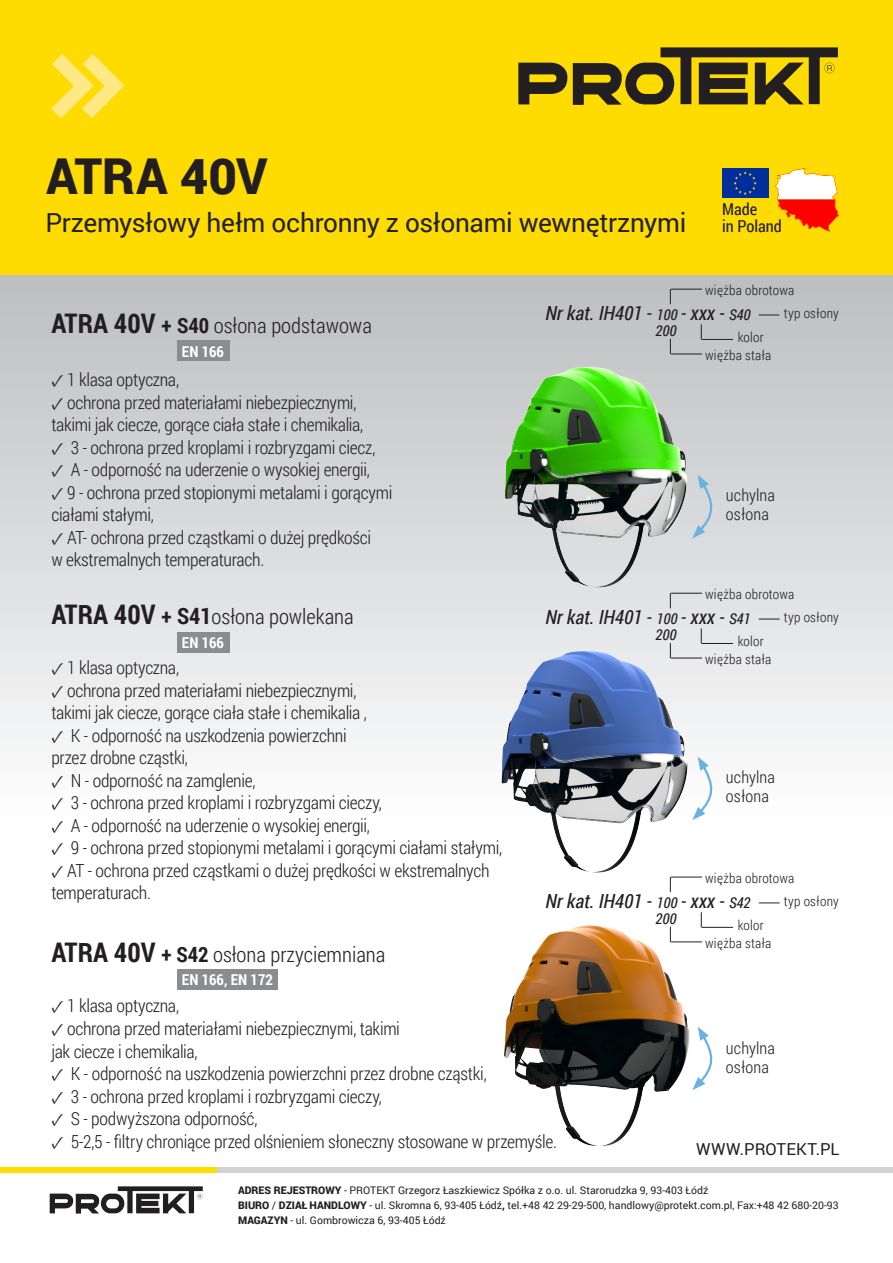
<style>
.page{position:relative;width:893px;height:1263px;background:#fff}
.page>*{position:absolute;margin:0;border:0;box-sizing:border-box;transform-origin:0 0}
.t1{font:900 49.5px "Roboto";color:#231f20}
.t2{font:26.25px "Roboto";letter-spacing:-.01em;color:#231f20}
.norma{font:300 21px "Roboto Condensed";color:#231f20}
.norma-2{font:italic 19.5px "Roboto Condensed";color:#231f20}
.t3{font:300 18px/22.5px "Roboto Condensed";letter-spacing:-.015em;color:#231f20}
.zdjecia_opisy_srodek{font:300 16.5px "Roboto Condensed";letter-spacing:.01em;color:#231f20}
.t4{font:16.5px "Roboto";letter-spacing:.005em;color:#231f20}
.rys_wymiary_srodek{font:16.5px "Roboto Condensed";color:#231f20}
.norma-3{font:700 15px "Roboto Condensed";color:#fff}
.norma-4{font:italic 15px "Roboto Condensed";color:#231f20}
.zdjecia_opisy_srodek-2{font:300 13.5px "Roboto Condensed";letter-spacing:.02em;color:#231f20}
.t5{font:10.5px "Roboto";color:#231f20}
.s1{font-weight:700;font-size:27px}
.s2{font-weight:700}
.s3{font-family:"Minion Pro";font-weight:400}
.s4{font-weight:700;font-size:22.5px}
.s5{font-size:15px}
.s6{font-weight:900}
</style>
<div class="page">
<svg style="left:0;top:275px;width:893px;height:470px;background:#d7d8d9"></svg>
<div style="left:0;top:0;width:893px;height:275px;background:#ffdc01"></div>
<img style="left:471px;top:350px;width:251px;height:255px">
<img style="left:504px;top:892px;width:216px;height:254px">
<img style="left:485px;top:647px;width:235px;height:235px">
<svg style="left:775px;top:168px;width:64px;height:64px"></svg>
<img style="left:722px;top:168px;width:46px;height:29px">
<svg style="left:51px;top:54px;width:73px;height:64px"></svg>
<div style="left:202px;top:1167px;width:691px;height:6px;background:#d1d2d4"></div>
<div style="left:0;top:1167px;width:217px;height:6px;background:#ffdc01"></div>
<svg style="left:50px;top:1186px;width:153px;height:27px"></svg>
<hr style="left:671px;top:289px;width:31px;height:1px;background:#231f20">
<svg style="left:670px;top:289px;width:1px;height:15px"></svg>
<hr style="left:672px;top:354px;width:30px;height:1px;background:#231f20">
<svg style="left:670px;top:339px;width:1px;height:15px"></svg>
<svg style="left:759px;top:315px;width:20px;height:1px"></svg>
<hr style="left:702px;top:339px;width:30px;height:1px;background:#231f20">
<svg style="left:701px;top:325px;width:1px;height:14px"></svg>
<hr style="left:671px;top:593px;width:31px;height:1px;background:#231f20">
<svg style="left:670px;top:594px;width:1px;height:14px"></svg>
<hr style="left:672px;top:658px;width:30px;height:1px;background:#231f20">
<svg style="left:670px;top:643px;width:1px;height:15px"></svg>
<svg style="left:759px;top:619px;width:20px;height:1px"></svg>
<hr style="left:702px;top:643px;width:30px;height:1px;background:#231f20">
<svg style="left:701px;top:629px;width:1px;height:14px"></svg>
<hr style="left:671px;top:877px;width:31px;height:1px;background:#231f20">
<svg style="left:670px;top:877px;width:1px;height:15px"></svg>
<hr style="left:672px;top:941px;width:30px;height:1px;background:#231f20">
<svg style="left:670px;top:927px;width:1px;height:14px"></svg>
<svg style="left:759px;top:902px;width:20px;height:1px"></svg>
<hr style="left:702px;top:927px;width:30px;height:1px;background:#231f20">
<svg style="left:701px;top:913px;width:1px;height:14px"></svg>
<div style="left:177px;top:969px;width:101px;height:20px;background:#8a8c8f"></div>
<div style="left:177px;top:341px;width:52px;height:20px;background:#8a8c8f"></div>
<div style="left:177px;top:632px;width:52px;height:20px;background:#8a8c8f"></div>
<svg style="left:692px;top:475px;width:23px;height:63px"></svg>
<svg style="left:692px;top:756px;width:23px;height:64px"></svg>
<svg style="left:692px;top:1026px;width:23px;height:64px"></svg>
<svg style="left:518px;top:47px;width:320px;height:58px"></svg>
<p class="t1" style="left:46px;top:141px;width:223px">ATRA 40V</p>
<p class="t2" style="left:45px;top:204px;width:643px">Przemysłowy hełm ochronny z osłonami wewnętrznymi</p>
<p class="rys_wymiary_srodek" style="left:722px;top:198px;width:37px">Made</p>
<p class="rys_wymiary_srodek" style="left:722px;top:214px;width:61px">in Poland</p>
<p class="norma" style="left:51px;top:311px;width:322px"><span class="s1">ATRA 40V</span> <span class="s2">+ S40</span> osłona podstawowa</p>
<p class="norma-3" style="left:182px;top:341px;width:44px">EN 166</p>
<p class="t3" style="left:51px;top:368px;width:129px"><span class="s3">✓</span> 1 klasa optyczna,</p>
<p class="t3" style="left:51px;top:390px;width:313px"><span class="s3">✓</span> ochrona przed materiałami niebezpiecznymi, takimi jak ciecze, gorące ciała stałe i chemikalia,</p>
<p class="t3" style="left:51px;top:435px;width:325px"><span class="s3">✓</span> 3 - ochrona przed kroplami i rozbryzgami ciecz,</p>
<p class="t3" style="left:51px;top:458px;width:320px"><span class="s3">✓</span> A - odporność na uderzenie o wysokiej energii,</p>
<p class="t3" style="left:51px;top:480px;width:343px"><span class="s3">✓</span> 9 - ochrona przed stopionymi metalami i gorącymi ciałami stałymi,</p>
<p class="t3" style="left:51px;top:525px;width:321px"><span class="s3">✓</span> AT- ochrona przed cząstkami o dużej prędkości w ekstremalnych temperaturach.</p>
<p class="norma" style="left:51px;top:602px;width:304px"><span class="s1">ATRA 40V</span> <span class="s2">+</span> <span class="s4">S41</span>osłona powlekana</p>
<p class="norma-3" style="left:182px;top:632px;width:44px">EN 166</p>
<p class="t3" style="left:51px;top:656px;width:129px"><span class="s3">✓</span> 1 klasa optyczna,</p>
<p class="t3" style="left:51px;top:678px;width:317px"><span class="s3">✓</span> ochrona przed materiałami niebezpiecznymi, takimi jak ciecze, gorące ciała stałe i chemikalia ,</p>
<p class="t3" style="left:51px;top:723px;width:297px"><span class="s3">✓</span> K - odporność na uszkodzenia powierzchni przez drobne cząstki,</p>
<p class="t3" style="left:51px;top:768px;width:206px"><span class="s3">✓</span> N - odporność na zamglenie,</p>
<p class="t3" style="left:51px;top:791px;width:332px"><span class="s3">✓</span> 3 - ochrona przed kroplami i rozbryzgami cieczy,</p>
<p class="t3" style="left:51px;top:813px;width:320px"><span class="s3">✓</span> A - odporność na uderzenie o wysokiej energii,</p>
<p class="t3" style="left:51px;top:836px;width:452px"><span class="s3">✓</span> 9 - ochrona przed stopionymi metalami i gorącymi ciałami stałymi,</p>
<p class="t3" style="left:51px;top:858px;width:440px"><span class="s3">✓</span> AT - ochrona przed cząstkami o dużej prędkości w ekstremalnych temperaturach.</p>
<p class="norma" style="left:51px;top:940px;width:336px"><span class="s1">ATRA 40V</span> <span class="s2">+ S42</span> osłona przyciemniana</p>
<p class="norma-3" style="left:182px;top:969px;width:92px">EN 166, EN 172</p>
<p class="zdjecia_opisy_srodek-2" style="left:705px;top:281px;width:91px">więżba obrotowa</p>
<p class="zdjecia_opisy_srodek-2" style="left:738px;top:328px;width:27px">kolor</p>
<p class="norma-2" style="left:545px;top:299px;width:207px">Nr kat. IH401 - <span class="s5">100</span> - xxx - <span class="s5">S40</span></p>
<p class="norma-4" style="left:655px;top:320px;width:23px">200</p>
<p class="zdjecia_opisy_srodek-2" style="left:705px;top:346px;width:68px">więżba stała</p>
<p class="zdjecia_opisy_srodek-2" style="left:784px;top:304px;width:56px">typ osłony</p>
<p class="zdjecia_opisy_srodek" style="left:726px;top:484px;width:50px">uchylna</p>
<p class="zdjecia_opisy_srodek" style="left:726px;top:503px;width:44px">osłona</p>
<p class="zdjecia_opisy_srodek-2" style="left:705px;top:585px;width:91px">więżba obrotowa</p>
<p class="zdjecia_opisy_srodek-2" style="left:738px;top:632px;width:27px">kolor</p>
<p class="norma-2" style="left:545px;top:603px;width:207px">Nr kat. IH401 - <span class="s5">100</span> - xxx - <span class="s5">S41</span></p>
<p class="norma-4" style="left:655px;top:624px;width:23px">200</p>
<p class="zdjecia_opisy_srodek-2" style="left:705px;top:650px;width:68px">więżba stała</p>
<p class="zdjecia_opisy_srodek-2" style="left:784px;top:608px;width:56px">typ osłony</p>
<p class="zdjecia_opisy_srodek" style="left:726px;top:765px;width:50px">uchylna</p>
<p class="zdjecia_opisy_srodek" style="left:726px;top:785px;width:44px">osłona</p>
<p class="zdjecia_opisy_srodek-2" style="left:705px;top:869px;width:91px">więżba obrotowa</p>
<p class="zdjecia_opisy_srodek-2" style="left:738px;top:916px;width:27px">kolor</p>
<p class="norma-2" style="left:545px;top:887px;width:207px">Nr kat. IH401 - <span class="s5">100</span> - xxx - <span class="s5">S42</span></p>
<p class="norma-4" style="left:655px;top:908px;width:23px">200</p>
<p class="zdjecia_opisy_srodek-2" style="left:705px;top:934px;width:68px">więżba stała</p>
<p class="zdjecia_opisy_srodek-2" style="left:784px;top:892px;width:56px">typ osłony</p>
<p class="t3" style="left:51px;top:994px;width:129px"><span class="s3">✓</span> 1 klasa optyczna,</p>
<p class="t3" style="left:51px;top:1017px;width:350px"><span class="s3">✓</span> ochrona przed materiałami niebezpiecznymi, takimi jak ciecze i chemikalia,</p>
<p class="t3" style="left:51px;top:1062px;width:437px"><span class="s3">✓</span> K - odporność na uszkodzenia powierzchni przez drobne cząstki,</p>
<p class="t3" style="left:51px;top:1084px;width:332px"><span class="s3">✓</span> 3 - ochrona przed kroplami i rozbryzgami cieczy,</p>
<p class="t3" style="left:51px;top:1107px;width:208px"><span class="s3">✓</span> S - podwyższona odporność,</p>
<p class="t3" style="left:51px;top:1129px;width:507px"><span class="s3">✓</span> 5-2,5 - filtry chroniące przed olśnieniem słoneczny stosowane w przemyśle.</p>
<p class="zdjecia_opisy_srodek" style="left:726px;top:1036px;width:50px">uchylna</p>
<p class="zdjecia_opisy_srodek" style="left:726px;top:1056px;width:44px">osłona</p>
<p class="t4" style="left:696px;top:1137px;width:145px">WWW.PROTEKT.PL</p>
<p class="t5" style="left:238px;top:1183px;width:472px"><span class="s6">ADRES REJESTROWY</span> - PROTEKT Grzegorz Łaszkiewicz Spółka z o.o. ul. Starorudzka 9, 93-403 Łódź</p>
<p class="t5" style="left:238px;top:1198px;width:602px"><span class="s6">BIURO</span> / <span class="s6">DZIAŁ HANDLOWY</span> - ul. Skromna 6, 93-405 Łódź<span class="s6">,</span> tel.+48 42 29-29-500, handlowy@protekt.com.pl, Fax:+48 42 680-20-93</p>
<p class="t5" style="left:238px;top:1213px;width:209px"><span class="s6">MAGAZYN</span> - ul. Gombrowicza 6, 93-405 Łódź</p>
</div>
